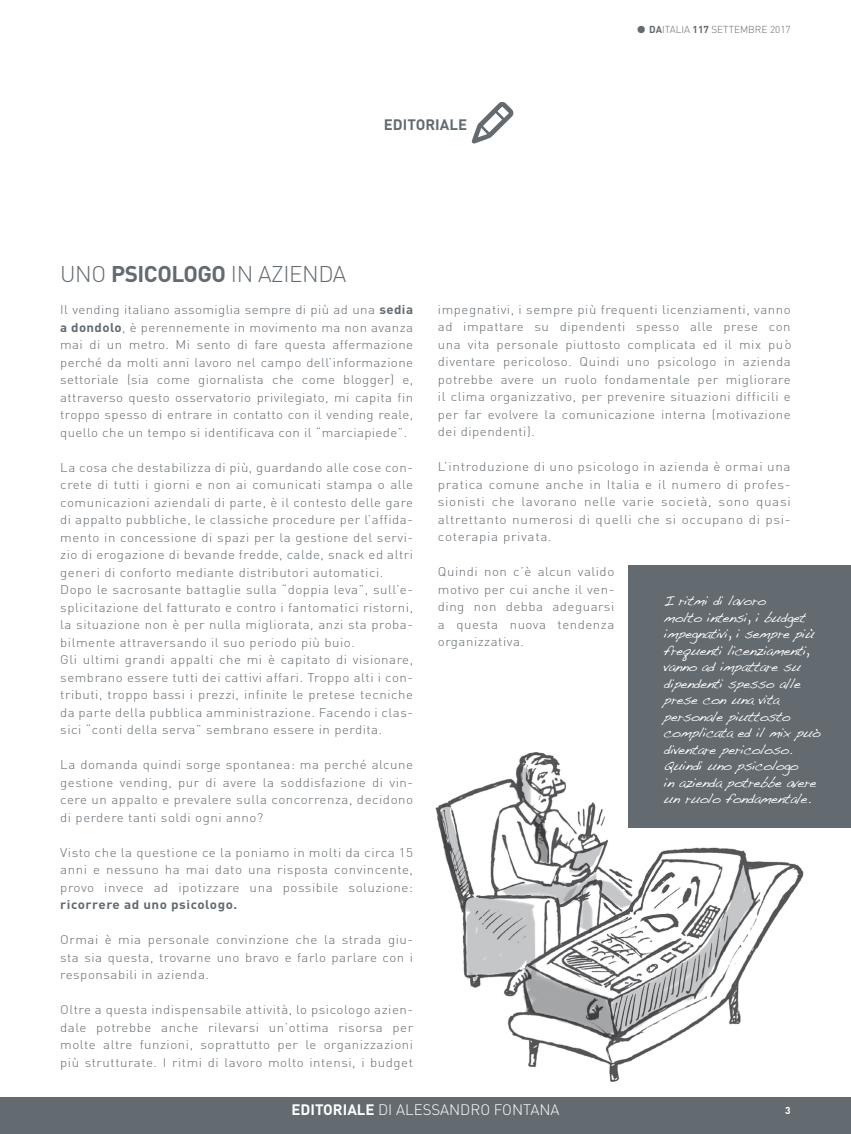
<style>
.page{position:relative;width:851px;height:1134px;background:#fff}
.page>*{position:absolute;margin:0;border:0;box-sizing:border-box;transform-origin:0 0}
.t1{font:300 22.5px "DIN";letter-spacing:-.02em;color:#636b71}
.t2{font:300 15px "DIN";color:#fff}
.t3{font:700 15px "DIN";color:#636b71}
.t4{font:13.75px/16.5px "Handwriting Dakota";letter-spacing:-.03em;color:#fff}
.t5{font:300 12.5px/17.5px "DIN";letter-spacing:.04em;color:#636b71;text-align:justify;scale:1.06 1}
.t6{font:300 12.5px/17.5px "DIN";letter-spacing:.04em;color:#636b71;text-align:justify;scale:1.08 1}
.t7{font:300 12.5px/17.5px "DIN";letter-spacing:.04em;color:#636b71;text-align:justify;scale:1.07 1}
.t8{font:700 12.5px "DIN";letter-spacing:.04em;color:#636b71;scale:1.07 1}
.t9{font:300 10px "DIN";color:#636b71}
.t10{font:700 10px "DIN";color:#fff}
.s1{font-weight:700}
.s2{font-weight:700;font-size:22.5px}
</style>
<div class="page">
<img style="left:435px;top:752px;width:369px;height:330px">
<div style="left:0;top:1098px;width:850px;height:36px;background:#636b71"></div>
<div style="left:628px;top:566px;width:222px;height:262px;background:#636b71"></div>
<svg style="left:471px;top:102px;width:43px;height:42px"></svg>
<svg style="left:497px;top:107px;width:11px;height:11px"></svg>
<p class="t3" style="left:384px;top:114px;width:85px">EDITORIALE</p>
<h1 class="t1" style="left:60px;top:260px;width:288px">UNO <span class="s1">PSICOLOGO</span> IN AZIENDA</h1>
<p class="t9" style="left:635px;top:23px;width:156px"><span class="s2">•</span> <span class="s1">DA</span>ITALIA <span class="s1">117</span> SETTEMBRE 2017</p>
<p class="t5" style="left:60px;top:301px;width:334px">Il vending italiano assomiglia sempre di più ad una <span class="s1">sedia a dondolo</span>, è perennemente in movimento ma non avanza mai di un metro. Mi sento di fare questa affermazione perché da molti anni lavoro nel campo dell’informazione settoriale (sia come giornalista che come blogger) e, attraverso questo osservatorio privilegiato, mi capita fin troppo spesso di entrare in contatto con il vending reale, quello che un tempo si identificava con il “marciapiede”.</p>
<p class="t5" style="left:60px;top:458px;width:334px;text-align:left">La cosa che destabilizza di più, guardando alle cose con&shy;crete di tutti i giorni e non ai comunicati stampa o alle comunicazioni aziendali di parte, è il contesto delle gare di appalto pubbliche, le classiche procedure per l’affida&shy;mento in concessione di spazi per la gestione del servi&shy;zio di erogazione di bevande fredde, calde, snack ed altri generi di conforto mediante distributori automatici.<br>Dopo le sacrosante battaglie sulla “doppia leva”, sull’e&shy;splicitazione del fatturato e contro i fantomatici ristorni, la situazione non è per nulla migliorata, anzi sta proba&shy;bilmente attraversando il suo periodo più buio.<br>Gli ultimi grandi appalti che mi è capitato di visionare, sembrano essere tutti dei cattivi affari. Troppo alti i con&shy;tributi, troppo bassi i prezzi, infinite le pretese tecniche da parte della pubblica amministrazione. Facendo i clas&shy;sici “conti della serva” sembrano essere in perdita.</p>
<p class="t5" style="left:60px;top:756px;width:334px">La domanda quindi sorge spontanea: ma perché alcune gestione vending, pur di avere la soddisfazione di vin&shy;cere un appalto e prevalere sulla concorrenza, decidono di perdere tanti soldi ogni anno?</p>
<p class="t7" style="left:60px;top:843px;width:331px">Visto che la questione ce la poniamo in molti da circa 15 anni e nessuno ha mai dato una risposta convincente, provo invece ad ipotizzare una possibile soluzione:</p>
<p class="t8" style="left:60px;top:897px;width:167px">ricorrere ad uno psicologo.</p>
<p class="t5" style="left:60px;top:931px;width:334px">Ormai è mia personale convinzione che la strada giu&shy;sta sia questa, trovarne uno bravo e farlo parlare con i responsabili in azienda.</p>
<p class="t5" style="left:60px;top:1001px;width:334px">Oltre a questa indispensabile attività, lo psicologo azien&shy;dale potrebbe anche rilevarsi un’ottima risorsa per molte altre funzioni, soprattutto per le organizzazioni più strutturate. I ritmi di lavoro molto intensi, i budget</p>
<p class="t5" style="left:438px;top:301px;width:334px">impegnativi, i sempre più frequenti licenziamenti, vanno ad impattare su dipendenti spesso alle prese con una vita personale piuttosto complicata ed il mix può diventare pericoloso. Quindi uno psicologo in azienda potrebbe avere un ruolo fondamentale per migliorare il clima organizzativo, per prevenire situazioni difficili e per far evolvere la comunicazione interna (motivazione dei dipendenti).</p>
<p class="t6" style="left:438px;top:458px;width:328px">L’introduzione di uno psicologo in azienda è ormai una pratica comune anche in Italia e il numero di profes&shy;sionisti che lavorano nelle varie società, sono quasi altrettanto numerosi di quelli che si occupano di psi&shy;coterapia privata.</p>
<p class="t5" style="left:438px;top:563px;width:168px">Quindi non c’è alcun valido motivo per cui anche il ven&shy;ding non debba adeguarsi a questa nuova tendenza organizzativa.</p>
<p class="t4" style="left:663px;top:592px;width:158px">I ritmi di lavoro<br>molto intensi, i budget impegnativi, i sempre più frequenti licenziamenti, vanno ad impattare su dipendenti spesso alle prese con una vita personale piuttosto complicata ed il mix può diventare pericoloso.<br>Quindi uno psicologo<br>in azienda potrebbe avere un ruolo fondamentale.</p>
<p class="t2" style="left:291px;top:1101px;width:269px"><span class="s1">EDITORIALE</span> DI ALESSANDRO FONTANA</p>
<p class="t10" style="left:785px;top:1106px;width:7px">3</p>
<p class="t10" style="left:785px;top:1104px;width:7px">3</p>
</div>
